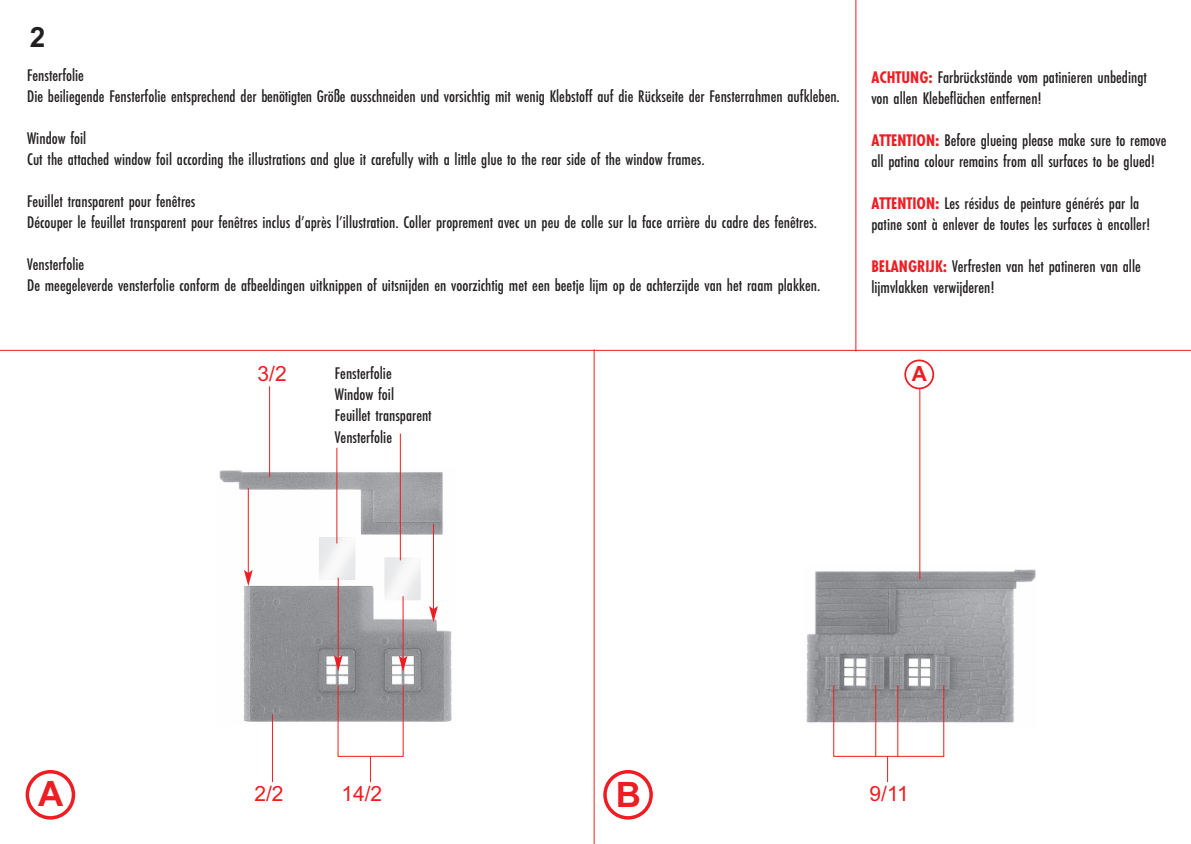
<style>
.page{position:relative;width:1191px;height:844px;background:#fff}
.page>*{position:absolute;margin:0;border:0;box-sizing:border-box;transform-origin:0 0}
.t1{font:700 35px "Arial";color:#ee1d23}
.t2{font:700 28px "Arial";color:#231f20}
.t3{font:21px "Arial";color:#ee1d23}
.t4{font:700 21px "Arial";color:#ee1d23}
.t5{font:17.5px/21px "Futura EF Medium Con";color:#231f20}
.s1{font-family:"Futura EF Bold Con";color:#ee1d23}
</style>
<div class="page">
<hr style="left:855px;top:0;width:1px;height:351px;background:#ee1d23">
<hr style="left:593px;top:349px;width:1px;height:494px;background:#ee1d23">
<hr style="left:0;top:350px;width:1191px;height:1px;background:#ee1d23">
<img style="left:219px;top:467px;width:233px;height:257px">
<img style="left:806px;top:566px;width:230px;height:160px">
<hr style="left:248px;top:488px;width:1px;height:85px;background:#ee1d23">
<svg style="left:244px;top:569px;width:9px;height:17px"></svg>
<hr style="left:433px;top:524px;width:1px;height:85px;background:#ee1d23">
<svg style="left:429px;top:606px;width:9px;height:16px"></svg>
<hr style="left:338px;top:577px;width:1px;height:81px;background:#ee1d23">
<svg style="left:334px;top:655px;width:8px;height:16px"></svg>
<hr style="left:269px;top:386px;width:1px;height:91px;background:#ee1d23">
<hr style="left:336px;top:447px;width:1px;height:96px;background:#ee1d23">
<hr style="left:400px;top:433px;width:1px;height:127px;background:#ee1d23">
<hr style="left:919px;top:388px;width:1px;height:191px;background:#ee1d23">
<svg style="left:887px;top:756px;width:1px;height:26px"></svg>
<hr style="left:272px;top:714px;width:1px;height:68px;background:#ee1d23">
<hr style="left:833px;top:755px;width:111px;height:1px;background:#ee1d23">
<hr style="left:833px;top:685px;width:1px;height:71px;background:#ee1d23">
<svg style="left:370px;top:756px;width:1px;height:26px"></svg>
<hr style="left:338px;top:755px;width:65px;height:1px;background:#ee1d23">
<hr style="left:338px;top:685px;width:1px;height:71px;background:#ee1d23">
<hr style="left:402px;top:596px;width:1px;height:62px;background:#ee1d23">
<svg style="left:399px;top:655px;width:8px;height:16px"></svg>
<hr style="left:403px;top:685px;width:1px;height:71px;background:#ee1d23">
<hr style="left:875px;top:685px;width:1px;height:71px;background:#ee1d23">
<hr style="left:897px;top:685px;width:1px;height:71px;background:#ee1d23">
<hr style="left:943px;top:685px;width:1px;height:71px;background:#ee1d23">
<svg style="left:26px;top:770px;width:49px;height:49px"></svg>
<svg style="left:603px;top:770px;width:50px;height:49px"></svg>
<svg style="left:904px;top:359px;width:30px;height:30px"></svg>
<h2 class="t2" style="left:30px;top:21px;width:17px">2</h2>
<p class="t5" style="left:27px;top:66px;width:814px">Fensterfolie<br>Die beiliegende Fensterfolie entsprechend der benötigten Größe ausschneiden und vorsichtig mit wenig Klebstoff auf die Rückseite der Fensterrahmen aufkleben.</p>
<p class="t5" style="left:27px;top:129px;width:679px">Window foil<br>Cut the attached window foil according the illustrations and glue it carefully with a little glue to the rear side of the window frames.</p>
<p class="t5" style="left:27px;top:192px;width:791px">Feuillet transparent pour fenêtres<br>Découper le feuillet transparent pour fenêtres inclus d’après l’illustration. Coller proprement avec un peu de colle sur la face arrière du cadre des fenêtres.</p>
<p class="t5" style="left:27px;top:255px;width:794px">Vensterfolie<br>De meegeleverde vensterfolie conform de afbeeldingen uitknippen of uitsnijden en voorzichtig met een beetje lijm op de achterzijde van het raam plakken.</p>
<p class="t5" style="left:871px;top:68px;width:277px"><span class="s1">ACHTUNG:</span> Farbrückstände vom patinieren unbedingt von allen Klebeflächen entfernen!</p>
<p class="t5" style="left:871px;top:131px;width:296px"><span class="s1">ATTENTION:</span> Before glueing please make sure to remove all patina colour remains from all surfaces to be glued!</p>
<p class="t5" style="left:871px;top:194px;width:281px"><span class="s1">ATTENTION:</span> Les résidus de peinture générés par la patine sont à enlever de toutes les surfaces à encoller!</p>
<p class="t5" style="left:871px;top:257px;width:271px"><span class="s1">BELANGRIJK:</span> Verfresten van het patineren van alle lijmvlakken verwijderen!</p>
<p class="t3" style="left:257px;top:362px;width:31px">3/2</p>
<p class="t5" style="left:335px;top:364px;width:98px">Fensterfolie<br>Window foil<br>Feuillet transparent<br>Vensterfolie</p>
<p class="t4" style="left:912px;top:361px;width:17px">A</p>
<h1 class="t1" style="left:38px;top:773px;width:27px">A</h1>
<p class="t3" style="left:254px;top:781px;width:31px">2/2</p>
<p class="t3" style="left:341px;top:781px;width:42px">14/2</p>
<h1 class="t1" style="left:616px;top:774px;width:27px">B</h1>
<p class="t3" style="left:869px;top:781px;width:41px">9/11</p>
</div>
